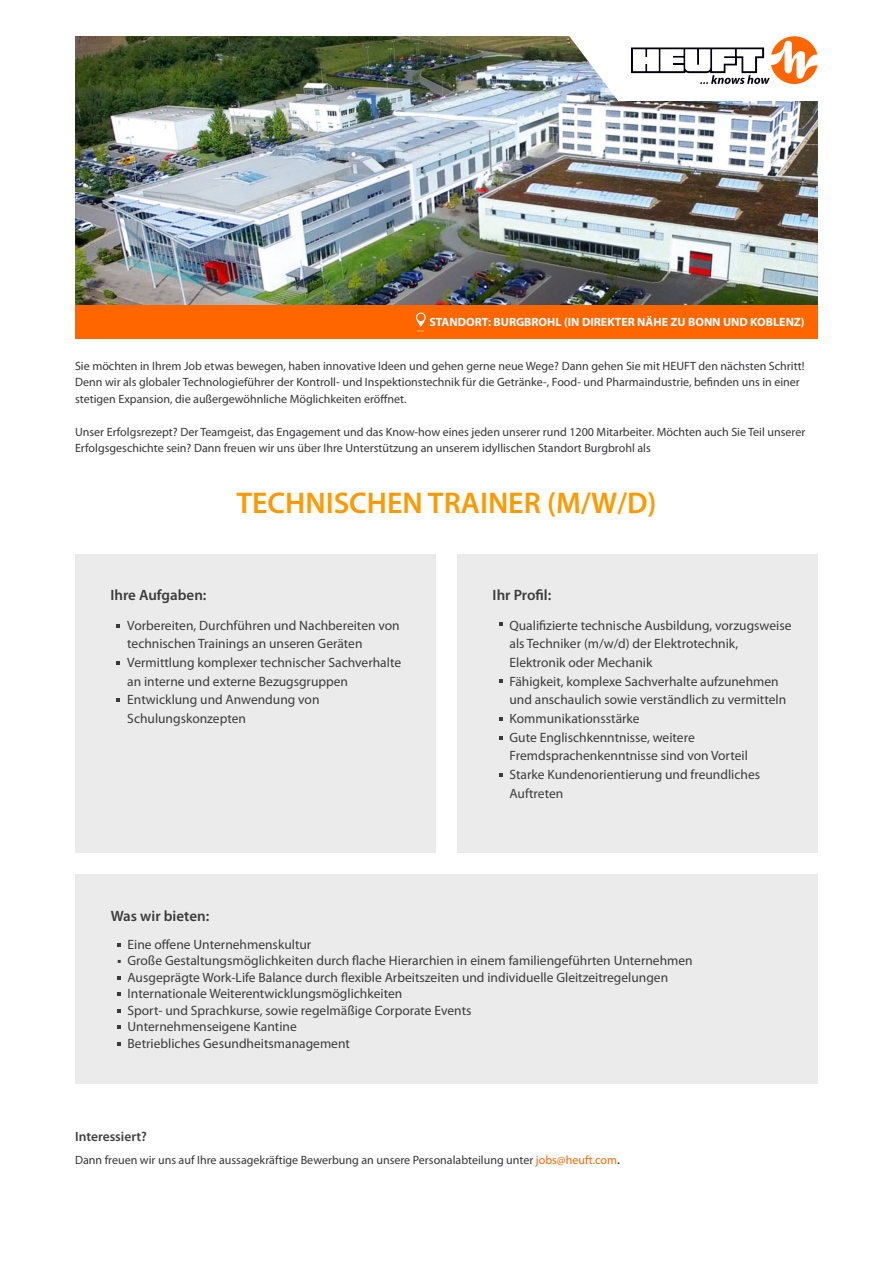
<style>
.page{position:relative;width:893px;height:1263px;background:#fff}
.page>*{position:absolute;margin:0;border:0;box-sizing:border-box;transform-origin:0 0}
.t1{font:600 30px "Myriad Pro";color:#f90}
.t2{font:600 15px "Myriad Pro";color:rgb(0 0 0/.75)}
.t3{font:13.5px/18.6px "Myriad Pro";color:rgb(0 0 0/.75)}
.t4{font:600 13.5px "Myriad Pro";color:rgb(0 0 0/.75)}
.t5{font:12px/16.5px "Myriad Pro";color:#363437}
.t6{font:700 12px "Myriad Pro";color:#fff}
.s1{color:#f60}
.s2{font-weight:600}
</style>
<div class="page">
<div style="left:75px;top:874px;width:742px;height:210px;background:#ebebeb"></div>
<div style="left:457px;top:553px;width:360px;height:299px;background:#ebebeb"></div>
<div style="left:75px;top:553px;width:360px;height:299px;background:#ebebeb"></div>
<img style="left:75px;top:36px;width:742px;height:269px">
<svg style="left:568px;top:36px;width:250px;height:64px"></svg>
<div style="left:75px;top:305px;width:742px;height:34px;background:#f60"></div>
<svg style="left:416px;top:312px;width:9px;height:15px"></svg>
<div style="left:417px;top:314px;width:7px;height:7px;background:#f60;border-radius:50%"></div>
<p class="t6" style="left:429px;top:317px;width:376px">STANDORT: BURGBROHL (IN DIREKTER NÄHE ZU BONN UND KOBLENZ)</p>
<p class="t5" style="left:75px;top:358px;width:730px">Sie möchten in Ihrem Job etwas bewegen, haben innovative Ideen und gehen gerne neue Wege? Dann gehen Sie mit HEUFT den nächsten Schritt!<br>Denn wir als globaler Technologieführer der Kontroll- und Inspektionstechnik für die Getränke-, Food- und Pharmaindustrie, befinden uns in einer stetigen Expansion, die außergewöhnliche Möglichkeiten eröffnet.</p>
<p class="t5" style="left:75px;top:424px;width:731px">Unser Erfolgsrezept? Der Teamgeist, das Engagement und das Know-how eines jeden unserer rund 1200 Mitarbeiter. Möchten auch Sie Teil unserer<br>Erfolgsgeschichte sein? Dann freuen wir uns über Ihre Unterstützung an unserem idyllischen Standort Burgbrohl als</p>
<h1 class="t1" style="left:236px;top:490px;width:421px">TECHNISCHEN TRAINER (M/W/D)</h1>
<p class="t2" style="left:110px;top:589px;width:98px">Ihre Aufgaben:</p>
<p class="t3" style="left:127px;top:617px;width:275px">Vorbereiten, Durchführen und Nachbereiten von technischen Trainings an unseren Geräten Vermittlung komplexer technischer Sachverhalte an interne und externe Bezugsgruppen Entwicklung und Anwendung von Schulungskonzepten</p>
<p class="t2" style="left:492px;top:589px;width:60px">Ihr Profil:</p>
<p class="t3" style="left:509px;top:617px;width:283px">Qualifizierte technische Ausbildung, vorzugsweise als Techniker (m/w/d) der Elektrotechnik, Elektronik oder Mechanik<br>Fähigkeit, komplexe Sachverhalte aufzunehmen und anschaulich sowie verständlich zu vermitteln Kommunikationsstärke<br>Gute Englischkenntnisse, weitere Fremdsprachenkenntnisse sind von Vorteil<br>Starke Kundenorientierung und freundliches Auftreten</p>
<p class="t2" style="left:111px;top:909px;width:100px">Was wir bieten:</p>
<p class="t3" style="left:127px;top:936px;width:566px;line-height:16.5px">Eine offene Unternehmenskultur<br>Große Gestaltungsmöglichkeiten durch flache Hierarchien in einem familiengeführten Unternehmen Ausgeprägte Work-Life Balance durch flexible Arbeitszeiten und individuelle Gleitzeitregelungen Internationale Weiterentwicklungsmöglichkeiten<br>Sport- und Sprachkurse, sowie regelmäßige Corporate Events<br>Unternehmenseigene Kantine<br>Betriebliches Gesundheitsmanagement</p>
<p class="t4" style="left:75px;top:1130px;width:73px">Interessiert?</p>
<p class="t5" style="left:75px;top:1152px;width:546px">Dann freuen wir uns auf Ihre aussagekräftige Bewerbung an unsere Personalabteilung unter <span class="s1">jobs@heuft.com</span><span class="s2">.</span></p>
</div>
